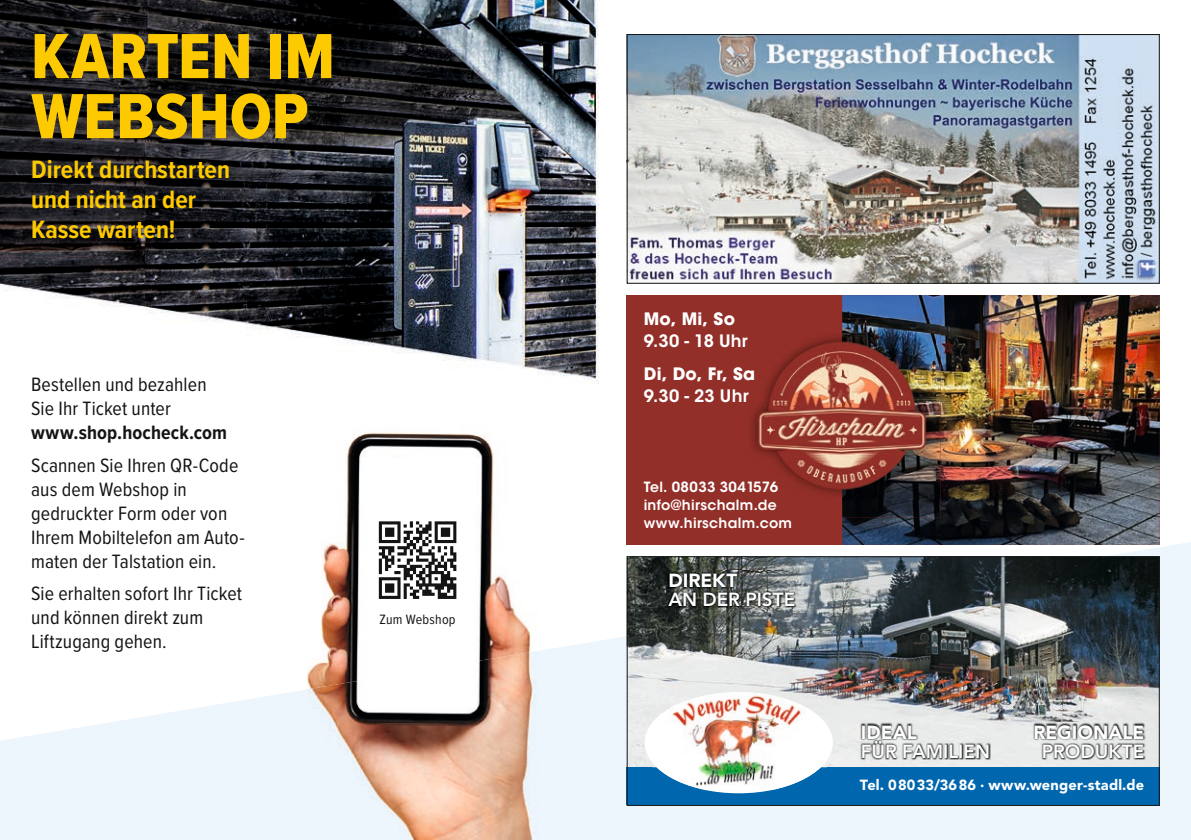
<style>
.page{position:relative;width:1191px;height:840px;background:#fff}
.page>*{position:absolute;margin:0;border:0;box-sizing:border-box;transform-origin:0 0}
.t1{font:66px/60px "Proxima Nova Cond Extrabld";color:#fdc900}
.t2{font:700 26px/30px "Proxima Nova Cond";color:#fdc900}
.t3{font:20px/24px "Proxima Nova Cond";letter-spacing:.005em;color:#131413}
.t4{font:700 20px "Proxima Nova Cond";letter-spacing:.005em;color:#131413}
.t5{font:800 18.8px "Avenir LT Std";color:#fff}
.t6{font:900 18.8px "Avenir LT Std";color:#fff}
.t7{font:600 17px "ITC Avant Garde Std";letter-spacing:.015em;color:#fff}
.t8{font:700 17px "ITC Avant Garde Std";letter-spacing:.025em;color:#fff}
.t9{font:900 14.6px "Avenir LT Std";letter-spacing:.015em;color:#fff}
.t10{font:600 14px/18px "ITC Avant Garde Std";letter-spacing:.02em;color:#fff}
.t11{font:14px "Proxima Nova Cond";letter-spacing:.02em;color:#131413}
</style>
<div class="page">
<img style="left:0;top:0;width:1160px;height:541px">
<svg style="left:0;top:541px;width:1191px;height:298px;fill:#edf5fd"></svg>
<img style="left:626px;top:556px;width:533px;height:249px">
<img style="left:626px;top:34px;width:533px;height:249px">
<img style="left:307px;top:412px;width:249px;height:235px">
<img style="left:307px;top:647px;width:249px;height:192px">
<svg style="left:379px;top:521px;width:77px;height:77px"></svg>
<div style="left:626px;top:295px;width:533px;height:249px;background:#932f29"></div>
<img style="left:842px;top:295px;width:317px;height:249px">
<img style="left:842px;top:318px;width:98px;height:199px">
<img style="left:751px;top:331px;width:184px;height:168px">
<h1 class="t1" style="left:31px;top:25px;width:305px">KARTEN IM<br>WEBSHOP</h1>
<h2 class="t2" style="left:31px;top:154px;width:200px">Direkt durchstarten und nicht an der<br>Kasse warten!</h2>
<p class="t3" style="left:31px;top:371px;width:177px">Bestellen und bezahlen<br>Sie Ihr Ticket unter</p>
<p class="t4" style="left:31px;top:417px;width:197px">www.shop.hocheck.com</p>
<p class="t3" style="left:31px;top:452px;width:215px">Scannen Sie Ihren QR-Code aus dem Webshop in gedruckter Form oder von<br>Ihrem Mobiltelefon am Auto&shy;maten der Talstation ein.</p>
<p class="t3" style="left:31px;top:580px;width:212px">Sie erhalten sofort Ihr Ticket und können direkt zum<br>Liftzugang gehen.</p>
<p class="t11" style="left:379px;top:608px;width:78px">Zum Webshop</p>
<p class="t8" style="left:643px;top:307px;width:93px">Mo, Mi, So</p>
<p class="t7" style="left:643px;top:329px;width:106px">9.30 - 18 Uhr</p>
<p class="t8" style="left:643px;top:362px;width:113px">Di, Do, Fr, Sa</p>
<p class="t7" style="left:643px;top:385px;width:106px">9.30 - 23 Uhr</p>
<p class="t10" style="left:643px;top:477px;width:150px">Tel. 08033 3041576 info@hirschalm.de www.hirschalm.com</p>
<p class="t6" style="left:668px;top:569px;width:70px">DIREKT</p>
<p class="t5" style="left:668px;top:588px;width:128px">AN DER PISTE</p>
<p class="t6" style="left:861px;top:720px;width:57px">IDEAL</p>
<p class="t5" style="left:861px;top:739px;width:131px">FÜR FAMILIEN</p>
<p class="t6" style="left:1033px;top:720px;width:112px">REGIONALE</p>
<p class="t5" style="left:1041px;top:739px;width:104px">PRODUKTE</p>
<p class="t9" style="left:860px;top:775px;width:286px">Tel. 08033/3686 ∙ www.wenger-stadl.de</p>
</div>
